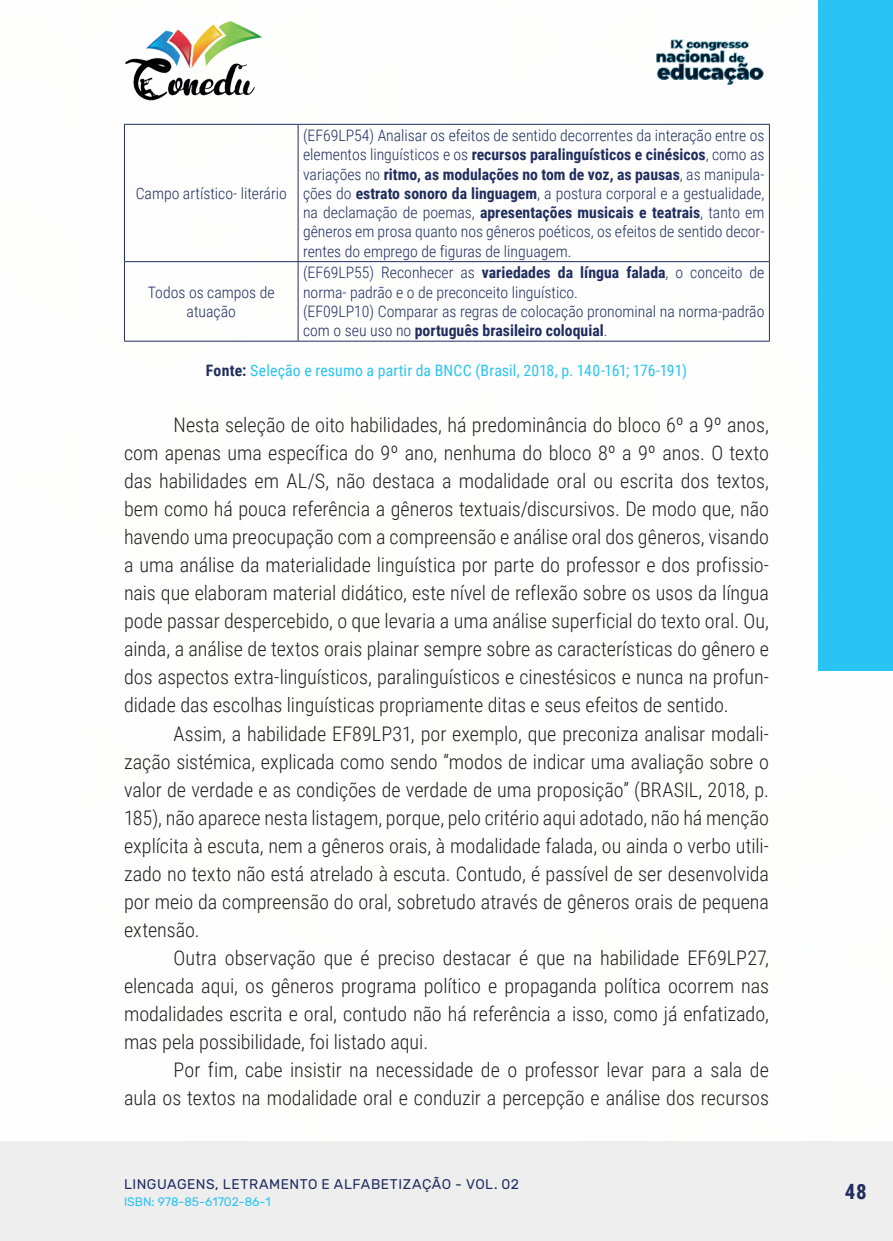
<style>
.page{position:relative;width:893px;height:1241px;background:#fff}
.page>*{position:absolute;margin:0;border:0;box-sizing:border-box;transform-origin:0 0}
.t1{font:700 21px "Roboto Condensed";color:#202d5e}
._9_CORPO{font:300 20.12px/28px "Roboto Condensed";color:#231f20;text-align:justify}
._20_CELULAS{font:300 15.75px/19.2px "Roboto Condensed";color:#202d5e}
._15_FONTES{font:15.75px "Roboto Condensed";letter-spacing:.01em;color:#29c4f3}
.t2{font:14px "Rubik";letter-spacing:.035em;color:#202d5e}
.t3{font:12.25px "Rubik";color:#29c4f3}
.s1{font-weight:700}
.s2{font-weight:700;color:#202d5e}
</style>
<div class="page">
<div style="left:0;top:1141px;width:893px;height:99px;background:#eeeeef"></div>
<div style="left:819px;top:0;width:74px;height:670px;background:#29c4f3"></div>
<img style="left:125px;top:20px;width:137px;height:81px">
<img style="left:656px;top:39px;width:108px;height:46px">
<hr style="left:124px;top:124px;width:174px;height:1px;background:#202d5e">
<hr style="left:298px;top:124px;width:472px;height:1px;background:#202d5e">
<hr style="left:298px;top:124px;width:1px;height:137px;background:#202d5e">
<hr style="left:125px;top:261px;width:173px;height:1px;background:#202d5e">
<hr style="left:298px;top:261px;width:471px;height:1px;background:#202d5e">
<hr style="left:298px;top:262px;width:1px;height:79px;background:#202d5e">
<hr style="left:124px;top:124px;width:1px;height:137px;background:#202d5e">
<hr style="left:769px;top:124px;width:1px;height:137px;background:#202d5e">
<hr style="left:124px;top:261px;width:1px;height:80px;background:#202d5e">
<hr style="left:769px;top:261px;width:1px;height:80px;background:#202d5e">
<hr style="left:124px;top:341px;width:174px;height:1px;background:#202d5e">
<hr style="left:298px;top:341px;width:472px;height:1px;background:#202d5e">
<p class="_20_CELULAS" style="left:136px;top:183px;width:153px">Campo artístico- literário</p>
<p class="_20_CELULAS" style="left:303px;top:125px;width:463px;text-align:justify">(EF69LP54) Analisar os efeitos de sentido decorrentes da interação entre os elementos linguísticos e os <span class="s1">recursos paralinguísticos e cinésicos</span>, como as variações no <span class="s1">ritmo, as modulações no tom de voz, as pausas</span>, as manipula&shy;ções do <span class="s1">estrato sonoro da linguagem</span>, a postura corporal e a gestualidade, na declamação de poemas, <span class="s1">apresentações musicais e teatrais</span>, tanto em gêneros em prosa quanto nos gêneros poéticos, os efeitos de sentido decor&shy;rentes do emprego de figuras de linguagem.</p>
<p class="_20_CELULAS" style="left:303px;top:262px;width:463px">(EF69LP55) Reconhecer as <span class="s1">variedades da língua falada</span>, o conceito de norma- padrão e o de preconceito linguístico.</p>
<p class="_20_CELULAS" style="left:303px;top:301px;width:463px">(EF09LP10) Comparar as regras de colocação pronominal na norma-padrão com o seu uso no <span class="s1">português brasileiro coloquial</span>.</p>
<p class="_15_FONTES" style="left:206px;top:359px;width:483px"><span class="s2">Fonte:</span> Seleção e resumo a partir da BNCC (Brasil, 2018, p. 140-161; 176-191)</p>
<p class="_9_CORPO" style="left:124px;top:410px;width:646px;text-indent:50px">Nesta seleção de oito habilidades, há predominância do bloco 6º a 9º anos, com apenas uma específica do 9º ano, nenhuma do bloco 8º a 9º anos. O texto das habilidades em AL/S, não destaca a modalidade oral ou escrita dos textos, bem como há pouca referência a gêneros textuais/discursivos. De modo que, não havendo uma preocupação com a compreensão e análise oral dos gêneros, visando a uma análise da materialidade linguística por parte do professor e dos profissio&shy;nais que elaboram material didático, este nível de reflexão sobre os usos da língua pode passar despercebido, o que levaria a uma análise superficial do texto oral. Ou, ainda, a análise de textos orais plainar sempre sobre as características do gênero e dos aspectos extra-linguísticos, paralinguísticos e cinestésicos e nunca na profun&shy;didade das escolhas linguísticas propriamente ditas e seus efeitos de sentido.</p>
<p class="_9_CORPO" style="left:124px;top:718px;width:646px;text-indent:50px">Assim, a habilidade EF89LP31, por exemplo, que preconiza analisar modali&shy;zação sistémica, explicada como sendo “modos de indicar uma avaliação sobre o valor de verdade e as condições de verdade de uma proposição” (BRASIL, 2018, p.<br>185), não aparece nesta listagem, porque, pelo critério aqui adotado, não há menção explícita à escuta, nem a gêneros orais, à modalidade falada, ou ainda o verbo utili&shy;zado no texto não está atrelado à escuta. Contudo, é passível de ser desenvolvida por meio da compreensão do oral, sobretudo através de gêneros orais de pequena extensão.</p>
<p class="_9_CORPO" style="left:124px;top:942px;width:646px;text-indent:50px">Outra observação que é preciso destacar é que na habilidade EF69LP27, elencada aqui, os gêneros programa político e propaganda política ocorrem nas modalidades escrita e oral, contudo não há referência a isso, como já enfatizado, mas pela possibilidade, foi listado aqui.</p>
<p class="_9_CORPO" style="left:124px;top:1054px;width:646px;text-align:right">Por fim, cabe insistir na necessidade de o professor levar para a sala de<br>aula os textos na modalidade oral e conduzir a percepção e análise dos recursos</p>
<p class="_20_CELULAS" style="left:148px;top:282px;width:128px;text-align:center">Todos os campos de atuação</p>
<p class="t2" style="left:124px;top:1175px;width:396px">LINGUAGENS, LETRAMENTO E ALFABETIZAÇÃO - VOL. 02</p>
<p class="t3" style="left:124px;top:1194px;width:148px">ISBN: 978-85-61702-86-1</p>
<p class="t1" style="left:845px;top:1176px;width:23px">48</p>
</div>
